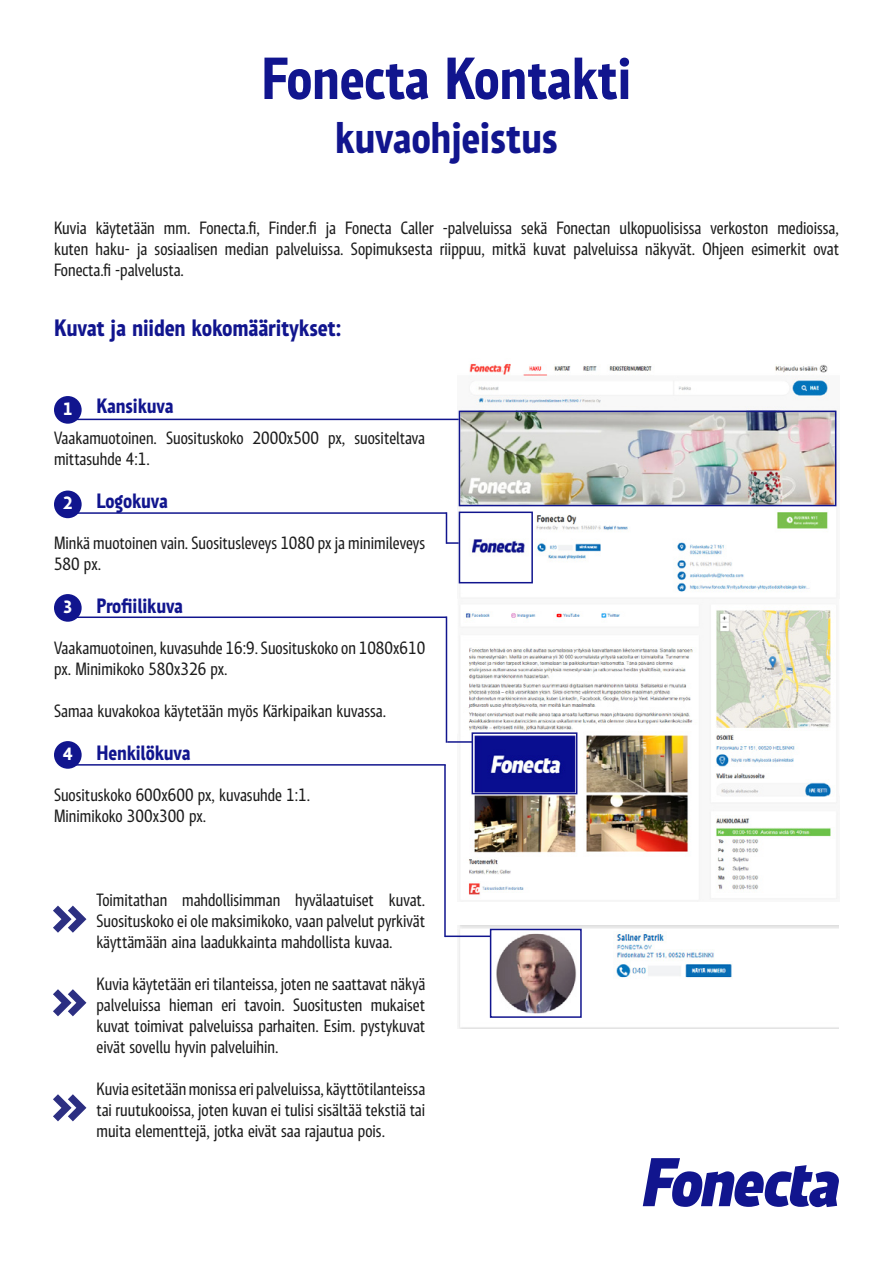
<style>
.page{position:relative;width:893px;height:1263px;background:#fff}
.page>*{position:absolute;margin:0;border:0;box-sizing:border-box;transform-origin:0 0}
.t1{font:700 60px "Fonecta";letter-spacing:-.01em;color:#11158e}
.t2{font:700 45px "Fonecta";letter-spacing:-.01em;color:#11158e}
.t3{font:700 24px "Fonecta";letter-spacing:-.01em;color:#11158e}
.t4{font:700 21px "Fonecta";letter-spacing:-.01em;color:#11158e}
.t5{font:18px/21px "Fonecta";color:#1c1c1c;text-align:justify}
.t6{font:700 18px "Fonecta";color:#fff}
</style>
<div class="page">
<svg style="left:643px;top:1158px;width:196px;height:49px"></svg>
<svg style="left:53px;top:905px;width:33px;height:28px"></svg>
<div style="left:54px;top:396px;width:28px;height:28px;background:#11158e;border-radius:50%"></div>
<div style="left:54px;top:491px;width:28px;height:27px;background:#11158e;border-radius:50%"></div>
<div style="left:54px;top:594px;width:28px;height:28px;background:#11158e;border-radius:50%"></div>
<div style="left:54px;top:741px;width:28px;height:28px;background:#11158e;border-radius:50%"></div>
<svg style="left:53px;top:989px;width:33px;height:27px"></svg>
<svg style="left:53px;top:1094px;width:33px;height:27px"></svg>
<img style="left:457px;top:363px;width:382px;height:236px">
<img style="left:459px;top:605px;width:378px;height:297px">
<hr style="left:75px;top:419px;width:384px;height:1px;background:#11158e">
<div style="left:459px;top:411px;width:377px;height:95px;border:2px solid #11158e"></div>
<hr style="left:76px;top:512px;width:370px;height:2px;background:#11158e">
<svg style="left:447px;top:542px;width:12px;height:2px"></svg>
<div style="left:459px;top:512px;width:74px;height:71px;border:2px solid #11158e"></div>
<hr style="left:446px;top:512px;width:1px;height:32px;background:#11158e">
<hr style="left:76px;top:616px;width:370px;height:2px;background:#11158e">
<hr style="left:446px;top:616px;width:1px;height:127px;background:#11158e">
<hr style="left:447px;top:741px;width:26px;height:2px;background:#11158e">
<div style="left:472px;top:732px;width:105px;height:62px;border:2px solid #11158e"></div>
<img style="left:457px;top:926px;width:382px;height:103px">
<hr style="left:75px;top:764px;width:371px;height:2px;background:#11158e">
<hr style="left:444px;top:765px;width:2px;height:172px;background:#11158e">
<hr style="left:445px;top:935px;width:46px;height:2px;background:#11158e">
<div style="left:490px;top:929px;width:92px;height:89px;border:2px solid #11158e"></div>
<h1 class="t1" style="left:261px;top:44px;width:372px">Fonecta Kontakti</h1>
<h2 class="t2" style="left:335px;top:111px;width:225px">kuvaohjeistus</h2>
<p class="t5" style="left:54px;top:217px;width:786px">Kuvia käytetään mm. Fonecta.fi, Finder.fi ja Fonecta Caller -palveluissa sekä Fonectan ulkopuolisissa verkoston medioissa, kuten haku- ja sosiaalisen median palveluissa. Sopimuksesta riippuu, mitkä kuvat palveluissa näkyvät. Ohjeen esimerkit ovat Fonecta.fi -palvelusta.</p>
<h3 class="t3" style="left:54px;top:314px;width:289px">Kuvat ja niiden kokomääritykset:</h3>
<p class="t4" style="left:97px;top:393px;width:79px">Kansikuva</p>
<p class="t5" style="left:54px;top:427px;width:373px">Vaakamuotoinen. Suosituskoko 2000x500 px, suositeltava mittasuhde 4:1.</p>
<p class="t4" style="left:97px;top:488px;width:73px">Logokuva</p>
<p class="t5" style="left:54px;top:532px;width:373px">Minkä muotoinen vain. Suositusleveys 1080 px ja minimileveys<br>580 px.</p>
<p class="t4" style="left:97px;top:593px;width:88px">Profiilikuva</p>
<p class="t5" style="left:54px;top:637px;width:373px">Vaakamuotoinen, kuvasuhde 16:9. Suosituskoko on 1080x610 px. Minimikoko 580x326 px.</p>
<p class="t5" style="left:54px;top:700px;width:334px">Samaa kuvakokoa käytetään myös Kärkipaikan kuvassa.</p>
<p class="t4" style="left:97px;top:740px;width:96px">Henkilökuva</p>
<p class="t5" style="left:54px;top:784px;width:258px">Suosituskoko 600x600 px, kuvasuhde 1:1.<br>Minimikoko 300x300 px.</p>
<p class="t6" style="left:63px;top:399px;width:11px">1</p>
<p class="t6" style="left:63px;top:492px;width:11px">2</p>
<p class="t6" style="left:63px;top:597px;width:11px">3</p>
<p class="t6" style="left:63px;top:744px;width:11px">4</p>
<p class="t5" style="left:97px;top:890px;width:330px">Toimitathan mahdollisimman hyvälaatuiset kuvat.<br>Suosituskoko ei ole maksimikoko, vaan palvelut pyrkivät käyttämään aina laadukkainta mahdollista kuvaa.</p>
<p class="t5" style="left:97px;top:974px;width:330px">Kuvia käytetään eri tilanteissa, joten ne saattavat näkyä palveluissa hieman eri tavoin. Suositusten mukaiset kuvat toimivat palveluissa parhaiten. Esim. pystykuvat eivät sovellu hyvin palveluihin.</p>
<p class="t5" style="left:97px;top:1079px;width:330px">Kuvia esitetään monissa eri palveluissa, käyttötilanteissa tai ruutukooissa, joten kuvan ei tulisi sisältää tekstiä tai muita elementtejä, jotka eivät saa rajautua pois.</p>
</div>
